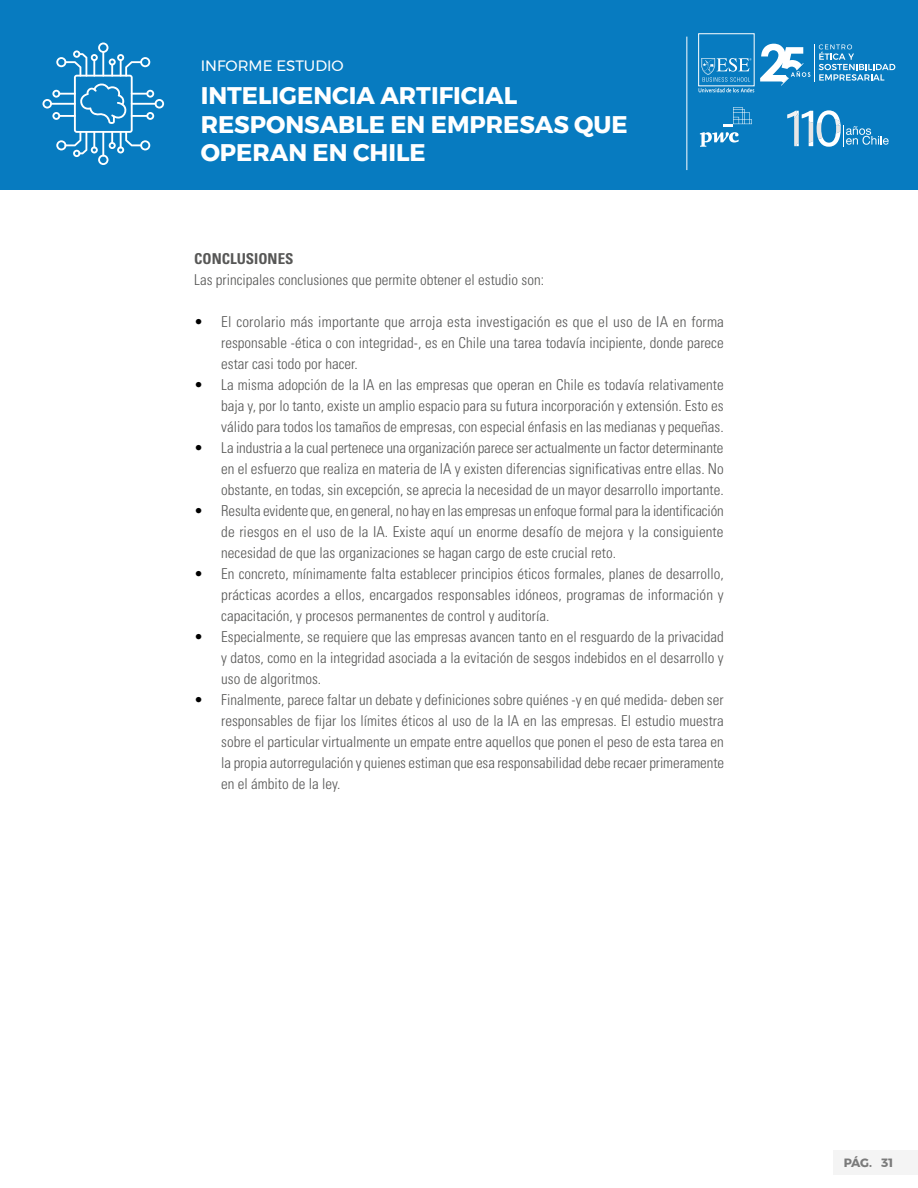
<style>
.page{position:relative;width:918px;height:1188px;background:#fff}
.page>*{position:absolute;margin:0;border:0;box-sizing:border-box;transform-origin:0 0}
.t1{font:700 24px/28.5px "Montserrat";color:#fff}
.t2{font:300 condensed 15px/21px "Univers LT Std";color:#575756;text-align:justify}
.t3{font:15px "Montserrat";color:#fff}
.t4{font:700 condensed 15px "Univers LT Std";color:#575756}
.t5{font:700 12px "Montserrat";color:#000}
.s1{color:#000}
</style>
<div class="page">
<div style="left:0;top:0;width:918px;height:189px;background:#077bc0"></div>
<hr style="left:686px;top:37px;width:1px;height:133px;background:#fff">
<svg style="left:42px;top:43px;width:122px;height:122px"></svg>
<hr style="left:814px;top:44px;width:1px;height:37px;background:#fff">
<svg style="left:819px;top:44px;width:76px;height:37px"></svg>
<div style="left:698px;top:33px;width:57px;height:53px;border:1px solid #fff"></div>
<svg style="left:701px;top:58px;width:51px;height:24px"></svg>
<svg style="left:699px;top:88px;width:55px;height:4px"></svg>
<svg style="left:760px;top:44px;width:50px;height:42px"></svg>
<svg style="left:700px;top:107px;width:52px;height:40px"></svg>
<svg style="left:787px;top:110px;width:102px;height:37px"></svg>
<div style="left:833px;top:1150px;width:85px;height:24px;background:#f4f4f4"></div>
<p class="t3" style="left:201px;top:54px;width:145px">INFORME ESTUDIO</p>
<h1 class="t1" style="left:201px;top:81px;width:429px">INTELIGENCIA ARTIFICIAL<br>RESPONSABLE EN EMPRESAS QUE<br>OPERAN EN CHILE</h1>
<p class="t4" style="left:194px;top:250px;width:101px">CONCLUSIONES</p>
<p class="t2" style="left:194px;top:270px;width:351px">Las principales conclusiones que permite obtener el estudio son:</p>
<p class="t2" style="left:221px;top:312px;width:504px;text-indent:-27px"><span class="s1">•</span> El corolario más importante que arroja esta investigación es que el uso de IA en forma responsable -ética o con integridad-, es en Chile una tarea todavía incipiente, donde parece estar casi todo por hacer.</p>
<p class="t2" style="left:221px;top:375px;width:504px;text-indent:-27px"><span class="s1">•</span> La misma adopción de la IA en las empresas que operan en Chile es todavía relativamente baja y, por lo tanto, existe un amplio espacio para su futura incorporación y extensión. Esto es válido para todos los tamaños de empresas, con especial énfasis en las medianas y pequeñas.</p>
<p class="t2" style="left:221px;top:438px;width:504px;text-indent:-27px"><span class="s1">•</span> La industria a la cual pertenece una organización parece ser actualmente un factor determinante en el esfuerzo que realiza en materia de IA y existen diferencias significativas entre ellas. No obstante, en todas, sin excepción, se aprecia la necesidad de un mayor desarrollo importante.</p>
<p class="t2" style="left:221px;top:501px;width:504px;text-indent:-27px"><span class="s1">•</span> Resulta evidente que, en general, no hay en las empresas un enfoque formal para la identificación de riesgos en el uso de la IA. Existe aquí un enorme desafío de mejora y la consiguiente necesidad de que las organizaciones se hagan cargo de este crucial reto.</p>
<p class="t2" style="left:221px;top:564px;width:504px;text-indent:-27px"><span class="s1">•</span> En concreto, mínimamente falta establecer principios éticos formales, planes de desarrollo, prácticas acordes a ellos, encargados responsables idóneos, programas de información y capacitación, y procesos permanentes de control y auditoría.</p>
<p class="t2" style="left:221px;top:627px;width:504px;text-indent:-27px"><span class="s1">•</span> Especialmente, se requiere que las empresas avancen tanto en el resguardo de la privacidad y datos, como en la integridad asociada a la evitación de sesgos indebidos en el desarrollo y uso de algoritmos.</p>
<p class="t2" style="left:221px;top:690px;width:504px;text-indent:-27px"><span class="s1">•</span> Finalmente, parece faltar un debate y definiciones sobre quiénes -y en qué medida- deben ser responsables de fijar los límites éticos al uso de la IA en las empresas. El estudio muestra sobre el particular virtualmente un empate entre aquellos que ponen el peso de esta tarea en la propia autorregulación y quienes estiman que esa responsabilidad debe recaer primeramente en el ámbito de la ley.</p>
<p class="t5" style="left:844px;top:1153px;width:51px">PÁG. 31</p>
</div>
